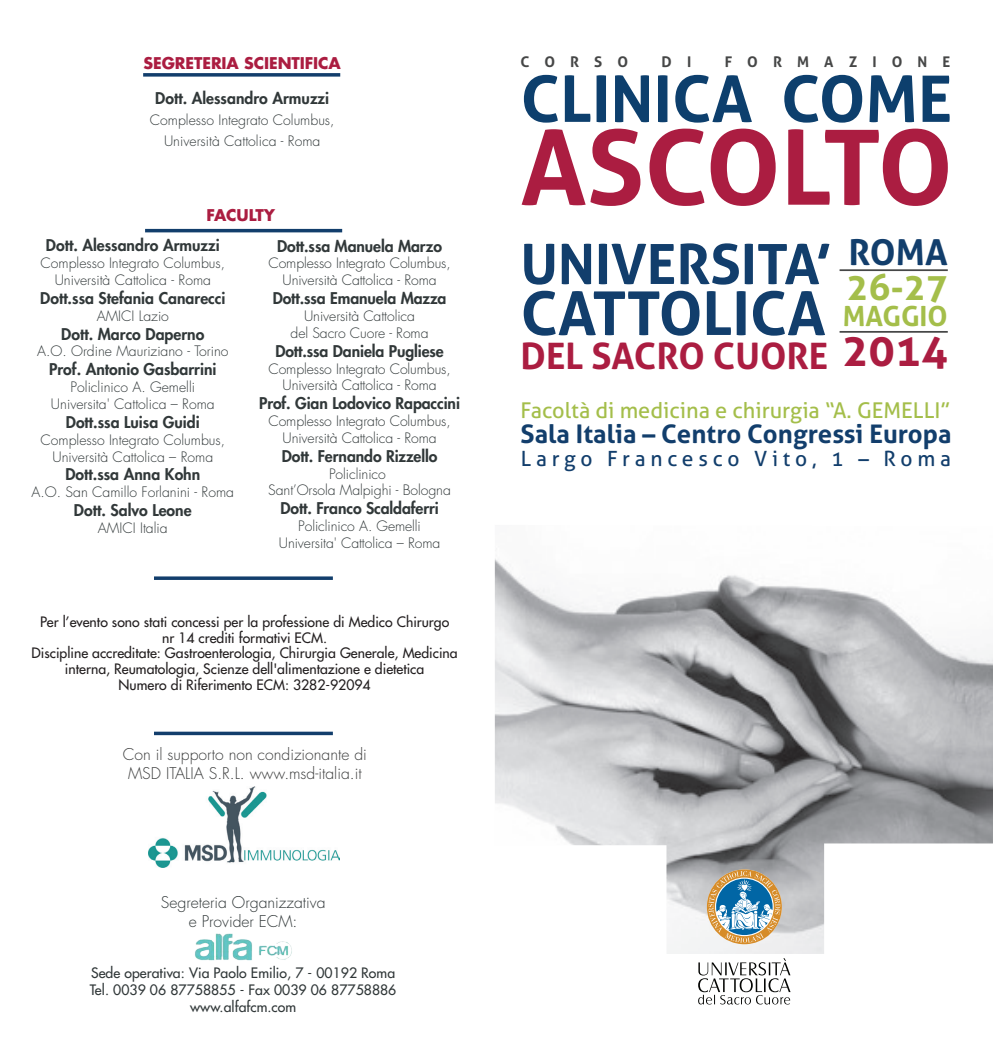
<style>
.page{position:relative;width:993px;height:1052px;background:#fff}
.page>*{position:absolute;margin:0;border:0;box-sizing:border-box;transform-origin:0 0}
.t1{font:700 104.12px "Aller";letter-spacing:-.015em;color:#ab1d41}
.t2{font:700 64.23px "Aller";color:#0d3f6d}
.t3{font:700 60.55px "Aller";color:#123e6c}
.t4{font:700 55.48px "Aller";color:#123e6c}
.t5{font:700 43.93px "Aller";color:#ab1d41}
.t6{font:700 36.4px "Aller";color:#ab1d41}
.t7{font:700 35.7px "Aller";color:#123e6c}
.t8{font:700 27.82px "Aller";color:#a4be4a}
.t9{font:700 25.72px "Aller";letter-spacing:.005em;color:#123e6c}
.t10{font:21.7px "Aller";color:#a4be4a}
.t11{font:21px "Aller";letter-spacing:.23em;color:#123e6c}
.t12{font:800 15.75px "Futura Std";color:#313839}
.t13{font:300 15.75px/18.9px "Futura Std";color:#3c3d3d;text-align:center}
.t14{font:300 15.75px/18.9px "Futura Std";color:#313839;text-align:center}
.t15{font:700 15.75px "Futura Std";letter-spacing:-.005em;color:#ab1d41}
.t16{font:700 14.7px "Aller";letter-spacing:1.025em;color:#464747}
.t17{font:300 14px/16.8px "Futura Std";letter-spacing:-.005em;color:#313839;text-align:center}
.t18{font:500 14px/15.8px "Futura Std";color:#231f20;text-align:center}
.t19{font:500 14px/16.8px "Futura Std";letter-spacing:.005em;color:#313839;text-align:center}
</style>
<div class="page">
<hr style="left:839px;top:269px;width:108px;height:2px;background:#464747">
<hr style="left:839px;top:331px;width:108px;height:2px;background:#464747">
<img style="left:195px;top:933px;width:97px;height:28px">
<svg style="left:143px;top:73px;width:197px;height:4px"></svg>
<hr style="left:145px;top:229px;width:197px;height:3px;background:#123e6c">
<svg style="left:154px;top:576px;width:179px;height:4px"></svg>
<svg style="left:154px;top:731px;width:179px;height:4px"></svg>
<img style="left:149px;top:786px;width:190px;height:81px">
<img style="left:494px;top:558px;width:498px;height:396px">
<svg style="left:706px;top:869px;width:75px;height:75px"></svg>
<svg style="left:698px;top:958px;width:92px;height:46px"></svg>
<p class="t15" style="left:143px;top:52px;width:199px">SEGRETERIA SCIENTIFICA</p>
<p class="t12" style="left:155px;top:88px;width:175px">Dott. Alessandro Armuzzi</p>
<p class="t17" style="left:150px;top:110px;width:186px;line-height:21px">Complesso Integrato Columbus,<br>Università Cattolica - Roma</p>
<p class="t15" style="left:206px;top:205px;width:70px">FACULTY</p>
<p class="t12" style="left:46px;top:236px;width:175px">Dott. Alessandro Armuzzi</p>
<p class="t17" style="left:41px;top:255px;width:186px">Complesso Integrato Columbus,<br>Università Cattolica - Roma</p>
<p class="t12" style="left:40px;top:288px;width:187px">Dott.ssa Stefania Canarecci</p>
<p class="t17" style="left:97px;top:308px;width:74px">AMICI Lazio</p>
<p class="t12" style="left:61px;top:324px;width:145px">Dott. Marco Daperno</p>
<p class="t17" style="left:37px;top:343px;width:193px">A.O. Ordine Mauriziano - Torino</p>
<p class="t12" style="left:49px;top:359px;width:169px">Prof. Antonio Gasbarrini</p>
<p class="t17" style="left:51px;top:379px;width:165px">Policlinico A. Gemelli<br>Universita' Cattolica – Roma</p>
<p class="t12" style="left:66px;top:412px;width:135px">Dott.ssa Luisa Guidi</p>
<p class="t17" style="left:41px;top:431px;width:186px">Complesso Integrato Columbus,<br>Università Cattolica – Roma</p>
<p class="t12" style="left:65px;top:464px;width:136px">Dott.ssa Anna Kohn</p>
<p class="t17" style="left:32px;top:484px;width:204px">A.O. San Camillo Forlanini - Roma</p>
<p class="t12" style="left:74px;top:500px;width:119px">Dott. Salvo Leone</p>
<p class="t17" style="left:98px;top:520px;width:71px">AMICI Italia</p>
<p class="t12" style="left:277px;top:236px;width:166px">Dott.ssa Manuela Marzo</p>
<p class="t17" style="left:268px;top:255px;width:184px">Complesso Integrato Columbus,<br>Università Cattolica - Roma</p>
<p class="t12" style="left:272px;top:288px;width:175px">Dott.ssa Emanuela Mazza</p>
<p class="t17" style="left:290px;top:308px;width:139px">Università Cattolica<br>del Sacro Cuore - Roma</p>
<p class="t12" style="left:275px;top:341px;width:170px">Dott.ssa Daniela Pugliese</p>
<p class="t17" style="left:268px;top:360px;width:184px">Complesso Integrato Columbus,<br>Università Cattolica - Roma</p>
<p class="t12" style="left:259px;top:393px;width:202px">Prof. Gian Lodovico Rapaccini</p>
<p class="t17" style="left:268px;top:413px;width:184px">Complesso Integrato Columbus,<br>Università Cattolica - Roma</p>
<p class="t12" style="left:282px;top:446px;width:157px">Dott. Fernando Rizzello</p>
<p class="t17" style="left:268px;top:465px;width:184px">Policlinico<br>Sant’Orsola Malpighi - Bologna</p>
<p class="t12" style="left:280px;top:498px;width:160px">Dott. Franco Scaldaferri</p>
<p class="t17" style="left:279px;top:518px;width:163px">Policlinico A. Gemelli<br>Universita' Cattolica – Roma</p>
<p class="t18" style="left:32px;top:614px;width:427px">Per l’evento sono stati concessi per la professione di Medico Chirurgo<br>nr 14 crediti formativi ECM.<br>Discipline accreditate: Gastroenterologia, Chirurgia Generale, Medicina interna, Reumatologia, Scienze dell'alimentazione e dietetica<br>Numero di Riferimento ECM: 3282-92094</p>
<p class="t13" style="left:123px;top:745px;width:245px">Con il supporto non condizionante di<br>MSD ITALIA S.R.L. www.msd-italia.it</p>
<p class="t14" style="left:161px;top:893px;width:166px">Segreteria Organizzativa e Provider ECM:</p>
<p class="t19" style="left:90px;top:964px;width:308px">Sede operativa: Via Paolo Emilio, 7 - 00192 Roma<br>Tel. 0039 06 87758855 - Fax 0039 06 87758886 www.alfafcm.com</p>
<p class="t16" style="left:520px;top:53px;width:109px">CORSO</p>
<p class="t16" style="left:661px;top:53px;width:31px">D I</p>
<p class="t16" style="left:724px;top:53px;width:227px">FORMAZIONE</p>
<p class="t2" style="left:520px;top:59px;width:433px">CLINICA COME</p>
<p class="t1" style="left:520px;top:103px;width:434px">ASCOLTO</p>
<p class="t7" style="left:848px;top:230px;width:101px">ROMA</p>
<p class="t4" style="left:520px;top:230px;width:428px">UNIVERSITA’ <sub>26-27</sub></p>
<p class="t3" style="left:520px;top:276px;width:306px">CATTOLICA</p>
<p class="t6" style="left:520px;top:334px;width:309px">DEL SACRO CUORE</p>
<p class="t8" style="left:842px;top:298px;width:106px">MAGGIO</p>
<p class="t5" style="left:841px;top:323px;width:107px">2014</p>
<p class="t10" style="left:520px;top:397px;width:431px">Facoltà di medicina e chirurgia “A. GEMELLI”</p>
<p class="t9" style="left:520px;top:418px;width:432px">Sala Italia – Centro Congressi Europa</p>
<p class="t11" style="left:520px;top:446px;width:431px">Largo Francesco Vito, 1 – Roma</p>
</div>
